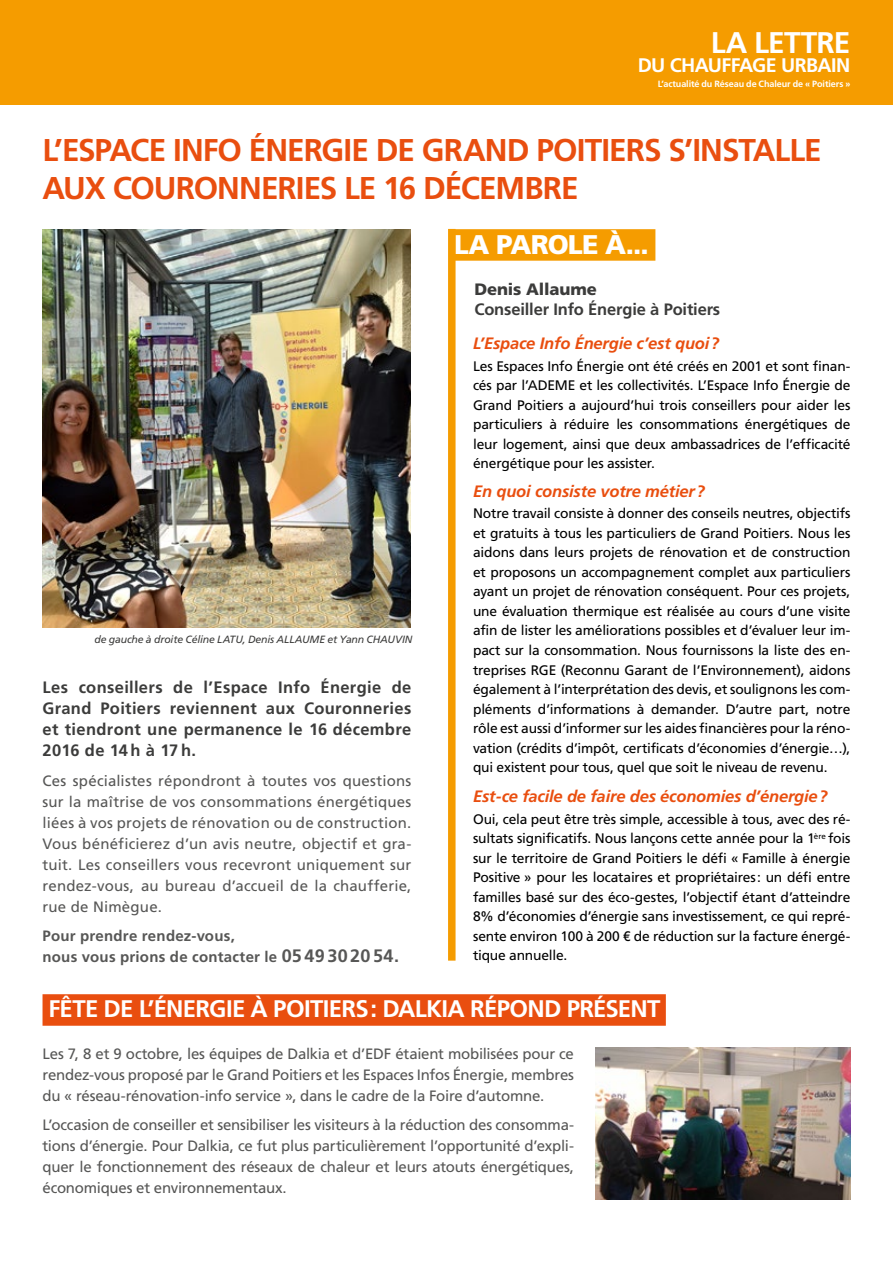
<style>
.page{position:relative;width:893px;height:1263px;background:#fff}
.page>*{position:absolute;margin:0;border:0;box-sizing:border-box;transform-origin:0 0}
.t1{font:700 31.5px/37.8px "Frutiger";letter-spacing:-.03em;color:#e94e0f}
.t2{font:700 29.85px "Frutiger";letter-spacing:-.025em;color:#fff}
.t3{font:900 27px "Frutiger";letter-spacing:-.03em;color:#fff}
.t4{font:700 24px "Frutiger";letter-spacing:-.03em;color:#fff}
.t5{font:700 19.65px "Frutiger";letter-spacing:-.03em;color:#fff}
.t6{font:700 16.5px/21px "Frutiger";letter-spacing:.02em;color:#3c3c3b;text-align:justify}
.t7{font:italic 700 16.5px "Frutiger";letter-spacing:-.01em;color:#e94e0f}
.t8{font:700 16.5px "Frutiger";letter-spacing:-.01em;color:#3c3c3b}
.t9{font:900 16.5px "Frutiger";letter-spacing:-.01em;color:#3c3c3b}
.t10{font:15px/21px "Frutiger";letter-spacing:-.01em;color:#575756;text-align:justify}
.t11{font:700 15px/21px "Frutiger";letter-spacing:.015em;color:#575756}
.t12{font:13.8px/19.5px "Frutiger";letter-spacing:-.015em;color:#000;text-align:justify}
.t13{font:italic 10.5px "Frutiger";letter-spacing:-.01em;color:#3c3c3b}
.t14{font:700 9px "Frutiger";letter-spacing:-.01em;color:#fff}
.s1{font-size:18px}
</style>
<div class="page">
<div style="left:0;top:0;width:893px;height:105px;background:#f59c00"></div>
<img style="left:43px;top:230px;width:367px;height:398px">
<div style="left:454px;top:229px;width:201px;height:32px;background:#f59c00"></div>
<div style="left:448px;top:229px;width:8px;height:732px;background:#f59c00"></div>
<div style="left:43px;top:994px;width:623px;height:32px;background:#e94e0f"></div>
<img style="left:595px;top:1048px;width:255px;height:151px">
<h2 class="t2" style="left:711px;top:25px;width:141px">LA LETTRE</h2>
<h3 class="t5" style="left:638px;top:53px;width:214px">DU CHAUFFAGE URBAIN</h3>
<p class="t14" style="left:658px;top:78px;width:194px">L’actualité du Réseau de Chaleur de « Poitiers »</p>
<h1 class="t1" style="left:43px;top:131px;width:781px">L’ESPACE INFO ÉNERGIE DE GRAND POITIERS S’INSTALLE<br>AUX COURONNERIES LE 16 DÉCEMBRE</h1>
<p class="t13" style="left:94px;top:634px;width:319px">de gauche à droite Céline LATU, Denis ALLAUME et Yann CHAUVIN</p>
<p class="t6" style="left:43px;top:677px;width:370px">Les conseillers de l’Espace Info Énergie de Grand Poitiers reviennent aux Couronneries et tiendront une permanence le 16 décembre 2016 de 14 h à 17 h.</p>
<p class="t10" style="left:43px;top:770px;width:370px">Ces spécialistes répondront à toutes vos questions sur la maîtrise de vos consommations énergétiques liées à vos projets de rénovation ou de construction.<br>Vous bénéficierez d’un avis neutre, objectif et gra&shy;tuit. Les conseillers vous recevront uniquement sur rendez-vous, au bureau d’accueil de la chaufferie, rue de Nimègue.</p>
<p class="t11" style="left:43px;top:926px;width:358px">Pour prendre rendez-vous,<br>nous vous prions de contacter le <span class="s1">05 49 30 20 54.</span></p>
<h3 class="t3" style="left:454px;top:228px;width:197px">LA PAROLE À...</h3>
<p class="t9" style="left:474px;top:279px;width:124px">Denis Allaume</p>
<p class="t8" style="left:474px;top:299px;width:247px">Conseiller Info Énergie à Poitiers</p>
<p class="t7" style="left:473px;top:333px;width:248px">L’Espace Info Énergie c’est quoi?</p>
<p class="t12" style="left:473px;top:356px;width:379px">Les Espaces Info Énergie ont été créés en 2001 et sont finan&shy;cés par l’ADEME et les collectivités. L’Espace Info Énergie de Grand Poitiers a aujourd’hui trois conseillers pour aider les particuliers à réduire les consommations énergétiques de leur logement, ainsi que deux ambassadrices de l’efficacité énergétique pour les assister.</p>
<p class="t7" style="left:473px;top:481px;width:233px">En quoi consiste votre métier?</p>
<p class="t12" style="left:473px;top:504px;width:379px">Notre travail consiste à donner des conseils neutres, objectifs et gratuits à tous les particuliers de Grand Poitiers. Nous les aidons dans leurs projets de rénovation et de construction et proposons un accompagnement complet aux particuliers ayant un projet de rénovation conséquent. Pour ces projets, une évaluation thermique est réalisée au cours d’une visite afin de lister les améliorations possibles et d’évaluer leur im&shy;pact sur la consommation. Nous fournissons la liste des en&shy;treprises RGE (Reconnu Garant de l’Environnement), aidons également à l’interprétation des devis, et soulignons les com&shy;pléments d’informations à demander. D’autre part, notre rôle est aussi d’informer sur les aides financières pour la réno&shy;vation (crédits d’impôt, certificats d’économies d’énergie…), qui existent pour tous, quel que soit le niveau de revenu.</p>
<p class="t7" style="left:473px;top:787px;width:356px">Est-ce facile de faire des économies d’énergie?</p>
<p class="t12" style="left:473px;top:809px;width:379px">Oui, cela peut être très simple, accessible à tous, avec des ré&shy;sultats significatifs. Nous lançons cette année pour la 1<sup>ère</sup> fois sur le territoire de Grand Poitiers le défi « Famille à énergie Positive » pour les locataires et propriétaires: un défi entre familles basé sur des éco-gestes, l’objectif étant d’atteindre 8% d’économies d’énergie sans investissement, ce qui repré&shy;sente environ 100 à 200 € de réduction sur la facture énergé&shy;tique annuelle.</p>
<h3 class="t4" style="left:48px;top:995px;width:614px">FÊTE DE L’ÉNERGIE À POITIERS: DALKIA RÉPOND PRÉSENT</h3>
<p class="t10" style="left:43px;top:1043px;width:533px">Les 7, 8 et 9 octobre, les équipes de Dalkia et d’EDF étaient mobilisées pour ce rendez-vous proposé par le Grand Poitiers et les Espaces Infos Énergie, membres du « réseau-rénovation-info service », dans le cadre de la Foire d’automne.</p>
<p class="t10" style="left:43px;top:1114px;width:533px">L’occasion de conseiller et sensibiliser les visiteurs à la réduction des consomma&shy;tions d’énergie. Pour Dalkia, ce fut plus particulièrement l’opportunité d’expli&shy;quer le fonctionnement des réseaux de chaleur et leurs atouts énergétiques, économiques et environnementaux.</p>
</div>
